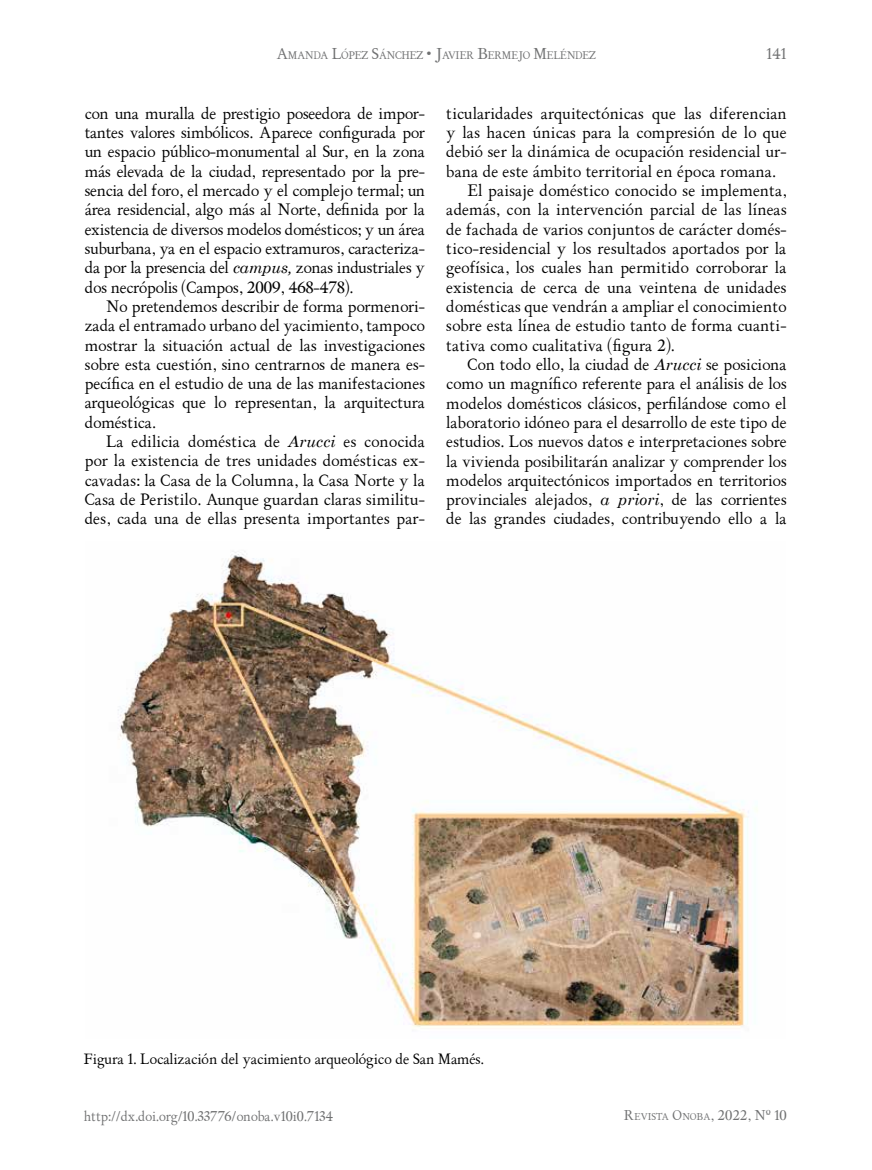
<style>
.page{position:relative;width:872px;height:1170px;background:#fff}
.page>*{position:absolute;margin:0;border:0;box-sizing:border-box;transform-origin:0 0}
.t1{font:15.75px/19.4px "ALPHABETUM Unicode";letter-spacing:.005em;color:#000;text-align:justify}
.t2{font:15px "ALPHABETUM Unicode";color:#707172}
.t3{font:14.25px "ALPHABETUM Unicode";color:#000}
.t4{font:13.5px "ALPHABETUM Unicode";color:#707172}
.t5{font:10.5px "ALPHABETUM Unicode";letter-spacing:-.03em;color:#707172}
.t6{font:9.45px "ALPHABETUM Unicode";color:#707172}
.s1{font-size:15px}
.s2{font-style:italic}
.s3{font-size:13.5px}
</style>
<div class="page">
<img style="left:118px;top:551px;width:639px;height:477px">
<p class="t5" style="left:277px;top:48px;width:321px"><span class="s1">A</span>MANDA <span class="s1">L</span>ÓPEZ <span class="s1">S</span>ÁNCHEZ <span class="s1">• J</span>AVIER <span class="s1">B</span>ERMEJO <span class="s1">M</span>ELÉNDEZ</p>
<p class="t2" style="left:767px;top:44px;width:21px">141</p>
<p class="t1" style="left:85px;top:104px;width:342px">con una muralla de prestigio poseedora de impor&shy;tantes valores simbólicos. Aparece configurada por un espacio público-monumental al Sur, en la zona más elevada de la ciudad, representado por la pre&shy;sencia del foro, el mercado y el complejo termal; un área residencial, algo más al Norte, definida por la existencia de diversos modelos domésticos; y un área suburbana, ya en el espacio extramuros, caracteriza&shy;da por la presencia del <span class="s2">campus,</span> zonas industriales y dos necrópolis (Campos, 2009, 468-478).</p>
<p class="t1" style="left:85px;top:297px;width:342px;text-indent:21px">No pretendemos describir de forma pormenori&shy;zada el entramado urbano del yacimiento, tampoco mostrar la situación actual de las investigaciones sobre esta cuestión, sino centrarnos de manera es&shy;pecífica en el estudio de una de las manifestaciones arqueológicas que lo representan, la arquitectura doméstica.</p>
<p class="t1" style="left:85px;top:432px;width:342px;text-indent:21px">La edilicia doméstica de <span class="s2">Arucci</span> es conocida por la existencia de tres unidades domésticas ex&shy;cavadas: la Casa de la Columna, la Casa Norte y la Casa de Peristilo. Aunque guardan claras similitu&shy;des, cada una de ellas presenta importantes par-</p>
<p class="t1" style="left:446px;top:104px;width:342px">ticularidades arquitectónicas que las diferencian</p>
<p class="t1" style="left:446px;top:123px;width:342px">y las hacen únicas para la compresión de lo que</p>
<p class="t1" style="left:446px;top:142px;width:342px">debió ser la dinámica de ocupación residencial ur-</p>
<p class="t1" style="left:446px;top:162px;width:331px">bana de este ámbito territorial en época romana.</p>
<p class="t1" style="left:468px;top:181px;width:320px">El paisaje doméstico conocido se implementa,</p>
<p class="t1" style="left:446px;top:200px;width:342px">además, con la intervención parcial de las líneas</p>
<p class="t1" style="left:446px;top:220px;width:342px">de fachada de varios conjuntos de carácter domés-</p>
<p class="t1" style="left:446px;top:239px;width:342px">tico-residencial y los resultados aportados por la</p>
<p class="t1" style="left:446px;top:258px;width:342px">geofísica, los cuales han permitido corroborar la</p>
<p class="t1" style="left:446px;top:278px;width:342px">existencia de cerca de una veintena de unidades</p>
<p class="t1" style="left:446px;top:297px;width:342px">domésticas que vendrán a ampliar el conocimiento</p>
<p class="t1" style="left:446px;top:316px;width:342px">sobre esta línea de estudio tanto de forma cuanti-</p>
<p class="t1" style="left:446px;top:336px;width:230px">tativa como cualitativa (figura 2).</p>
<p class="t1" style="left:468px;top:355px;width:320px">Con todo ello, la ciudad de <span class="s2">Arucci</span> se posiciona</p>
<p class="t1" style="left:446px;top:374px;width:342px">como un magnífico referente para el análisis de los</p>
<p class="t1" style="left:446px;top:393px;width:342px">modelos domésticos clásicos, perfilándose como el</p>
<p class="t1" style="left:446px;top:413px;width:342px">laboratorio idóneo para el desarrollo de este tipo de</p>
<p class="t1" style="left:446px;top:432px;width:342px">estudios. Los nuevos datos e interpretaciones sobre</p>
<p class="t1" style="left:446px;top:451px;width:342px">la vivienda posibilitarán analizar y comprender los</p>
<p class="t1" style="left:446px;top:471px;width:342px">modelos arquitectónicos importados en territorios</p>
<p class="t1" style="left:446px;top:490px;width:342px">provinciales alejados, <span class="s2">a priori</span>, de las corrientes</p>
<p class="t1" style="left:446px;top:509px;width:342px">de las grandes ciudades, contribuyendo ello a la</p>
<p class="t3" style="left:84px;top:1048px;width:401px">Figura 1. Localización del yacimiento arqueológico de San Mamés.</p>
<p class="t4" style="left:84px;top:1107px;width:251px">http://dx.doi.org/10.33776/onoba.v10i0.7134</p>
<p class="t6" style="left:624px;top:1110px;width:165px"><span class="s3">R</span>EVISTA <span class="s3">O</span>NOBA <span class="s3">, 2022, Nº 10</span></p>
</div>
